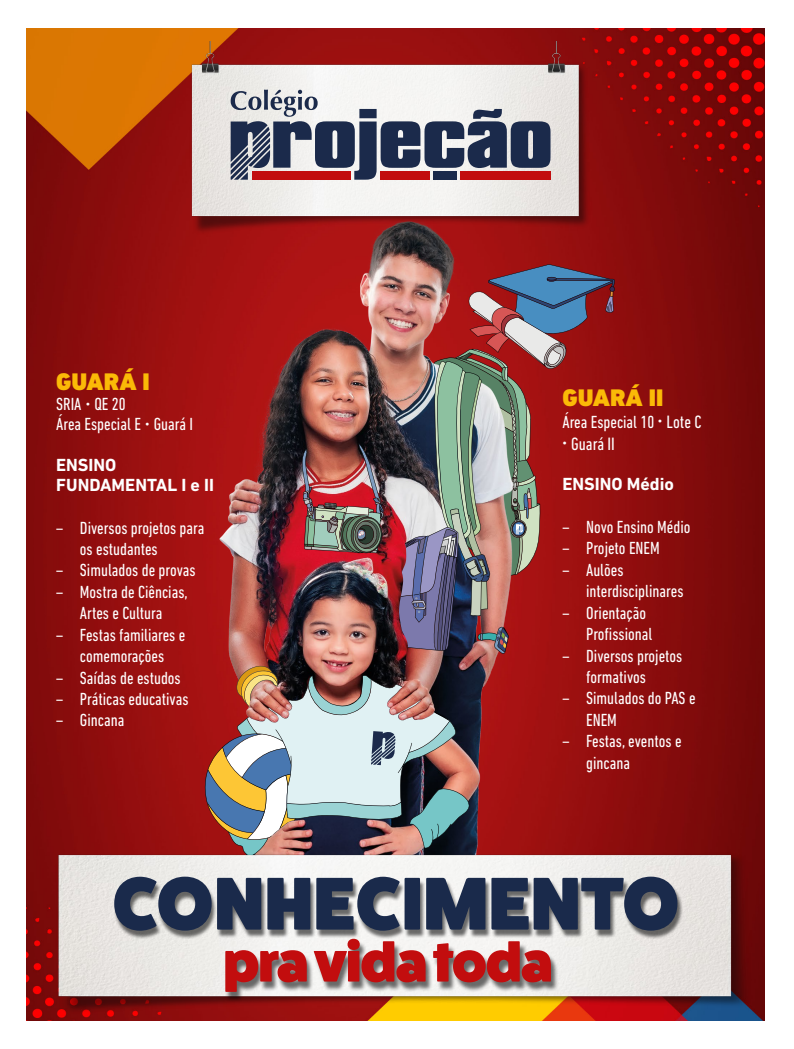
<style>
.page{position:relative;width:794px;height:1049px;background:#fff}
.page>*{position:absolute;margin:0;border:0;box-sizing:border-box;transform-origin:0 0}
.t1{font:800 75px "Fat Frank";letter-spacing:.01em;color:#1a2a4b}
.t2{font:800 55.6px "Fat Frank";letter-spacing:-.02em;color:#c20d0e}
.t3{font:900 24.4px "DIN Next LT Pro";color:#fbba07}
.t4{font:condensed 18.2px "DIN Next LT Pro";color:#fff}
.t5{font:condensed 17.9px/21.4px "DIN Next LT Pro";color:#fff}
.t6{font:700 17.9px/20.1px "DIN Next LT Pro";color:#fff}
.s1{font-size:18.2px}
</style>
<div class="page">
<img style="left:26px;top:28px;width:738px;height:992px">
<img style="left:169px;top:218px;width:461px;height:562px">
<img style="left:301px;top:443px;width:83px;height:110px">
<img style="left:205px;top:666px;width:264px;height:114px">
<img style="left:399px;top:264px;width:216px;height:390px">
<img style="left:169px;top:42px;width:422px;height:205px">
<svg style="left:231px;top:90px;width:319px;height:90px"></svg>
<img style="left:26px;top:780px;width:727px;height:240px">
<div style="left:114px;top:879px;width:569px;height:60px;background:#000;opacity:.57"></div>
<div style="left:225px;top:941px;width:333px;height:61px;background:#000;opacity:.57"></div>
<h3 class="t3" style="left:56px;top:367px;width:95px">GUARÁ I</h3>
<p class="t5" style="left:56px;top:394px;width:138px;line-height:20.1px">SRIA <sup>•</sup> QE 20<br>Área Especial E <sup>•</sup> Guará I</p>
<p class="t6" style="left:56px;top:454px;width:159px">ENSINO<br>FUNDAMENTAL I e II</p>
<p class="t5" style="left:80px;top:517px;width:126px;text-indent:-24px">– Diversos projetos para os estudantes</p>
<p class="t5" style="left:56px;top:559px;width:141px">– Simulados de provas</p>
<p class="t5" style="left:56px;top:581px;width:133px;text-align:center">– Mostra de Ciências,<br>Artes e Cultura</p>
<p class="t5" style="left:56px;top:624px;width:131px;text-align:center">– Festas familiares e comemorações</p>
<p class="t5" style="left:56px;top:667px;width:126px">– Saídas de estudos</p>
<p class="t5" style="left:56px;top:688px;width:134px">– Práticas educativas</p>
<p class="t5" style="left:56px;top:709px;width:70px">– Gincana</p>
<h3 class="t3" style="left:562px;top:383px;width:102px">GUARÁ II</h3>
<p class="t5" style="left:562px;top:411px;width:141px">Área Especial 10 <sup>•</sup> <span class="s1">Lote C</span></p>
<p class="t4" style="left:562px;top:433px;width:54px"><sup>•</sup> Guará II</p>
<p class="t6" style="left:562px;top:474px;width:113px">ENSINO Médio</p>
<p class="t5" style="left:562px;top:516px;width:130px">– Novo Ensino Médio</p>
<p class="t5" style="left:562px;top:537px;width:99px">– Projeto ENEM</p>
<p class="t5" style="left:586px;top:559px;width:99px;text-indent:-24px">– Aulões interdisciplinares</p>
<p class="t5" style="left:586px;top:602px;width:68px;text-indent:-24px">– Orientação<br>Profissional</p>
<p class="t5" style="left:586px;top:645px;width:98px;text-indent:-24px">– Diversos projetos formativos</p>
<p class="t5" style="left:586px;top:687px;width:111px;text-indent:-24px">– Simulados do PAS e<br>ENEM</p>
<p class="t5" style="left:586px;top:730px;width:97px;text-indent:-24px">– Festas, eventos e gincana</p>
<h1 class="t1" style="left:113px;top:862px;width:568px">CONHECIMENTO</h1>
<h2 class="t2" style="left:223px;top:931px;width:331px">pra vida toda</h2>
</div>
